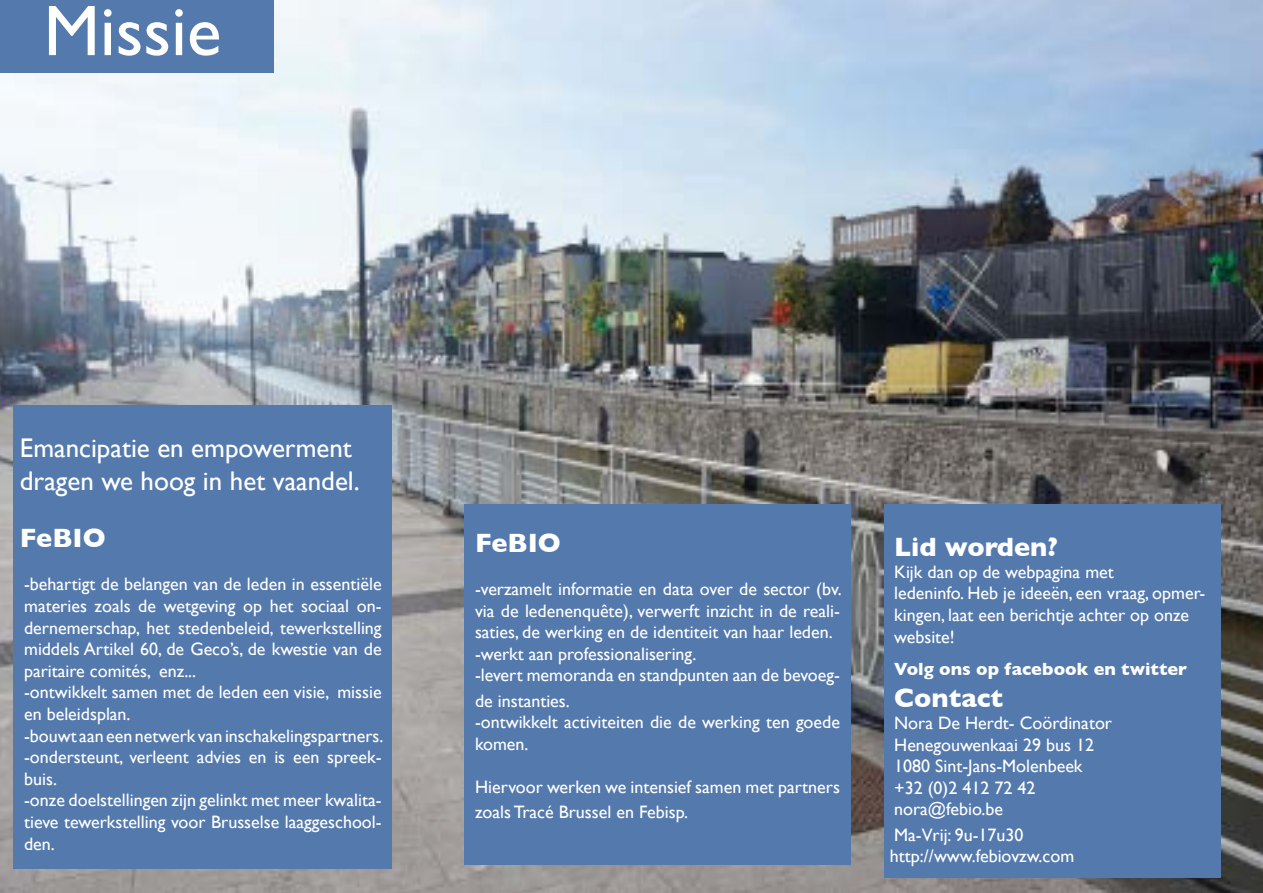
<style>
.page{position:relative;width:1263px;height:893px;background:#fff}
.page>*{position:absolute;margin:0;border:0;box-sizing:border-box;transform-origin:0 0}
.t1{font:72px "Gill Sans";color:#fff}
.t2{font:27px/32.4px "Gill Sans";color:#fff}
.t3{font:700 27px "Gill Sans";color:#fff}
.t4{font:18px/21.6px "Gill Sans";color:#fff}
.t5{font:700 18px "Gill Sans";color:#fff}
</style>
<div class="page">
<img style="left:0;top:0;width:1263px;height:893px">
<div style="left:883px;top:504px;width:337px;height:374px;background:#5479ad"></div>
<div style="left:14px;top:405px;width:378px;height:464px;background:#5479ad"></div>
<div style="left:464px;top:504px;width:386px;height:360px;background:#5479ad"></div>
<div style="left:0;top:0;width:273px;height:72px;background:#5479ad"></div>
<h1 class="t1" style="left:44px;top:-12px;width:179px">Missie</h1>
<h2 class="t2" style="left:20px;top:431px;width:341px">Emancipatie en empowerment dragen we hoog in het vaandel.</h2>
<h2 class="t3" style="left:20px;top:517px;width:87px">FeBIO</h2>
<p class="t4" style="left:24px;top:573px;width:361px">-behartigt de belangen van de leden in essentiële materies zoals de wetgeving op het sociaal on&shy;dernemerschap, het stedenbeleid, tewerkstelling middels Artikel 60, de Geco’s, de kwestie van de paritaire comités, enz...<br>-ontwikkelt samen met de leden een visie, missie en beleidsplan.<br>-bouwt aan een netwerk van inschakelingspartners. -ondersteunt, verleent advies en is een spreek&shy;buis.<br>-onze doelstellingen zijn gelinkt met meer kwalita&shy;tieve tewerkstelling voor Brusselse laaggeschool&shy;den.</p>
<h2 class="t3" style="left:475px;top:521px;width:87px">FeBIO</h2>
<p class="t4" style="left:475px;top:578px;width:368px">-verzamelt informatie en data over de sector (bv. via de ledenenquête), verwerft inzicht in de reali&shy;saties, de werking en de identiteit van haar leden. -werkt aan professionalisering.<br>-levert memoranda en standpunten aan de bevoeg-</p>
<p class="t4" style="left:475px;top:689px;width:366px">de instanties.<br>-ontwikkelt activiteiten die de werking ten goede komen.</p>
<p class="t4" style="left:475px;top:774px;width:366px;line-height:25.2px">Hiervoor werken we intensief samen met partners zoals Tracé Brussel en Febisp.</p>
<h2 class="t3" style="left:894px;top:526px;width:165px">Lid worden?</h2>
<p class="t4" style="left:894px;top:561px;width:313px">Kijk dan op de webpagina met<br>ledeninfo. Heb je ideeën, een vraag, opmer&shy;kingen, laat een berichtje achter op onze website!</p>
<p class="t5" style="left:894px;top:654px;width:294px">Volg ons op facebook en twitter</p>
<h2 class="t3" style="left:894px;top:677px;width:111px">Contact</h2>
<p class="t4" style="left:894px;top:712px;width:219px">Nora De Herdt- Coördinator<br>Henegouwenkaai 29 bus 12<br>1080 Sint-Jans-Molenbeek +32 (0)2 412 72 42 nora@febio.be</p>
<p class="t4" style="left:890px;top:823px;width:186px">Ma-Vrij: 9u-17u30 http://www.febiovzw.com</p>
</div>
